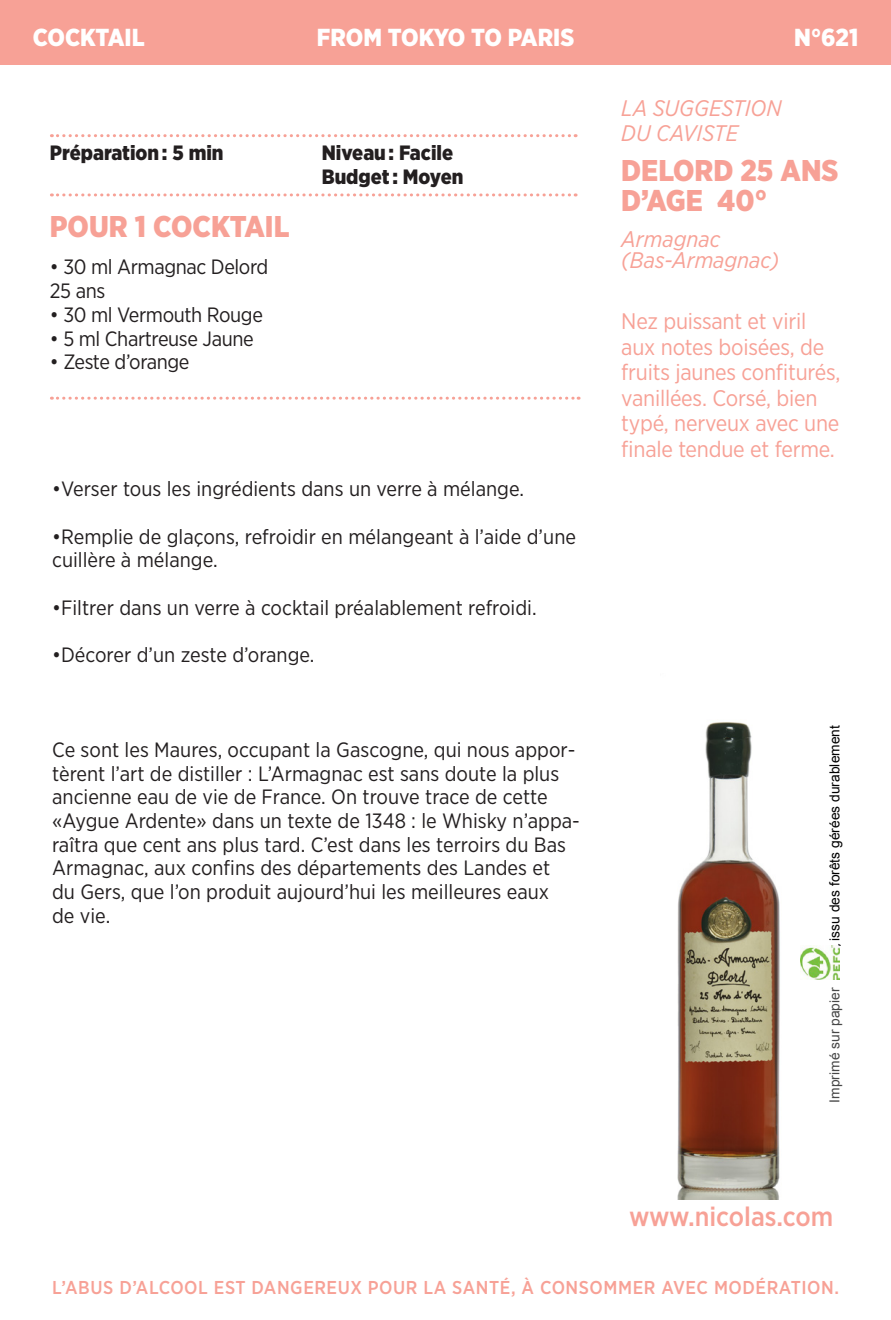
<style>
.page{position:relative;width:891px;height:1320px;background:#fff}
.page>*{position:absolute;margin:0;border:0;box-sizing:border-box;transform-origin:0 0}
.t1{font:900 30px/30px "Gotham Narrow";color:#f7a196}
.t2{font:500 27px "Gotham Narrow";color:#f7a196}
.t3{font:900 24.6px "Gotham Narrow";color:#fff}
.t4{font:22.5px/25.5px "Gotham Narrow";letter-spacing:-.01em;color:#f7a196}
.t5{font:italic 22.5px/25.5px "Gotham Narrow";color:#f7a196}
.t6{font:20.7px/23.7px "Gotham Narrow";color:#231f20}
.t7{font:20.7px/23.7px "Gotham Narrow";letter-spacing:-.02em;color:#231f20}
.t8{font:900 20.7px "Gotham Narrow";color:#231f20}
.t9{font:500 18.6px "Gotham Narrow";letter-spacing:.03em;color:#f7a196}
.t10{font:13.8px "Arial";color:#000}
.t11{font:13.8px "Arial";color:#474747}
.s1{font-family:"Eras ITC";font-weight:600;font-size:10.5px}
</style>
<div class="page">
<div style="left:0;top:0;width:890px;height:65px;background:#f7a196"></div>
<img style="left:677px;top:722px;width:103px;height:477px">
<svg style="left:51px;top:134px;width:525px;height:3px"></svg>
<svg style="left:51px;top:193px;width:525px;height:3px"></svg>
<svg style="left:51px;top:396px;width:528px;height:3px"></svg>
<img style="left:800px;top:946px;width:39px;height:33px">
<p class="t3" style="left:33px;top:22px;width:113px">COCKTAIL</p>
<p class="t3" style="left:794px;top:22px;width:65px">N°621</p>
<p class="t3" style="left:317px;top:22px;width:259px">FROM TOKYO TO PARIS</p>
<p class="t8" style="left:50px;top:139px;width:175px">Préparation : 5 min</p>
<p class="t8" style="left:322px;top:139px;width:133px">Niveau : Facile</p>
<p class="t8" style="left:322px;top:163px;width:143px">Budget : Moyen</p>
<p class="t1" style="left:50px;top:211px;width:241px">POUR 1 COCKTAIL</p>
<p class="t7" style="left:50px;top:255px;width:220px">• 30 ml Armagnac Delord<br>25 ans</p>
<p class="t7" style="left:50px;top:302px;width:214px">• 30 ml Vermouth Rouge</p>
<p class="t7" style="left:50px;top:326px;width:205px">• 5 ml Chartreuse Jaune</p>
<p class="t7" style="left:50px;top:350px;width:141px">• Zeste d’orange</p>
<p class="t6" style="left:52px;top:476px;width:473px">•Verser tous les ingrédients dans un verre à mélange.</p>
<p class="t6" style="left:52px;top:524px;width:525px">•Remplie de glaçons, refroidir en mélangeant à l’aide d’une cuillère à mélange.</p>
<p class="t6" style="left:52px;top:595px;width:486px">•Filtrer dans un verre à cocktail préalablement refroidi.</p>
<p class="t6" style="left:52px;top:642px;width:264px">•Décorer d’un zeste d’orange.</p>
<p class="t6" style="left:52px;top:737px;width:529px">Ce sont les Maures, occupant la Gascogne, qui nous appor&shy;tèrent l’art de distiller : L’Armagnac est sans doute la plus ancienne eau de vie de France. On trouve trace de cette «Aygue Ardente» dans un texte de 1348 : le Whisky n’appa&shy;raîtra que cent ans plus tard. C’est dans les terroirs du Bas Armagnac, aux confins des départements des Landes et<br>du Gers, que l’on produit aujourd’hui les meilleures eaux<br>de vie.</p>
<p class="t5" style="left:621px;top:94px;width:162px">LA SUGGESTION<br>DU CAVISTE</p>
<p class="t1" style="left:621px;top:155px;width:219px">DELORD 25 ANS<br>D’AGE 40°</p>
<p class="t5" style="left:621px;top:226px;width:100px">Armagnac</p>
<p class="t5" style="left:621px;top:247px;width:160px">(Bas-Armagnac)</p>
<p class="t4" style="left:621px;top:308px;width:221px">Nez puissant et viril aux notes boisées, de fruits jaunes confiturés, vanillées. Corsé, bien typé, nerveux avec une finale tendue et ferme.</p>
<p class="t10" style="left:825px;top:946px;width:222px;rotate:-90deg"><span class="s1">,</span> issu des forêts gérées durablement</p>
<p class="t11" style="left:825px;top:1102px;width:117px;rotate:-90deg">Imprimé sur papier</p>
<p class="t2" style="left:629px;top:1199px;width:206px">www.nicolas.com</p>
<p class="t9" style="left:52px;top:1275px;width:788px">L’ABUS D’ALCOOL EST DANGEREUX POUR LA SANTÉ, À CONSOMMER AVEC MODÉRATION.</p>
</div>
